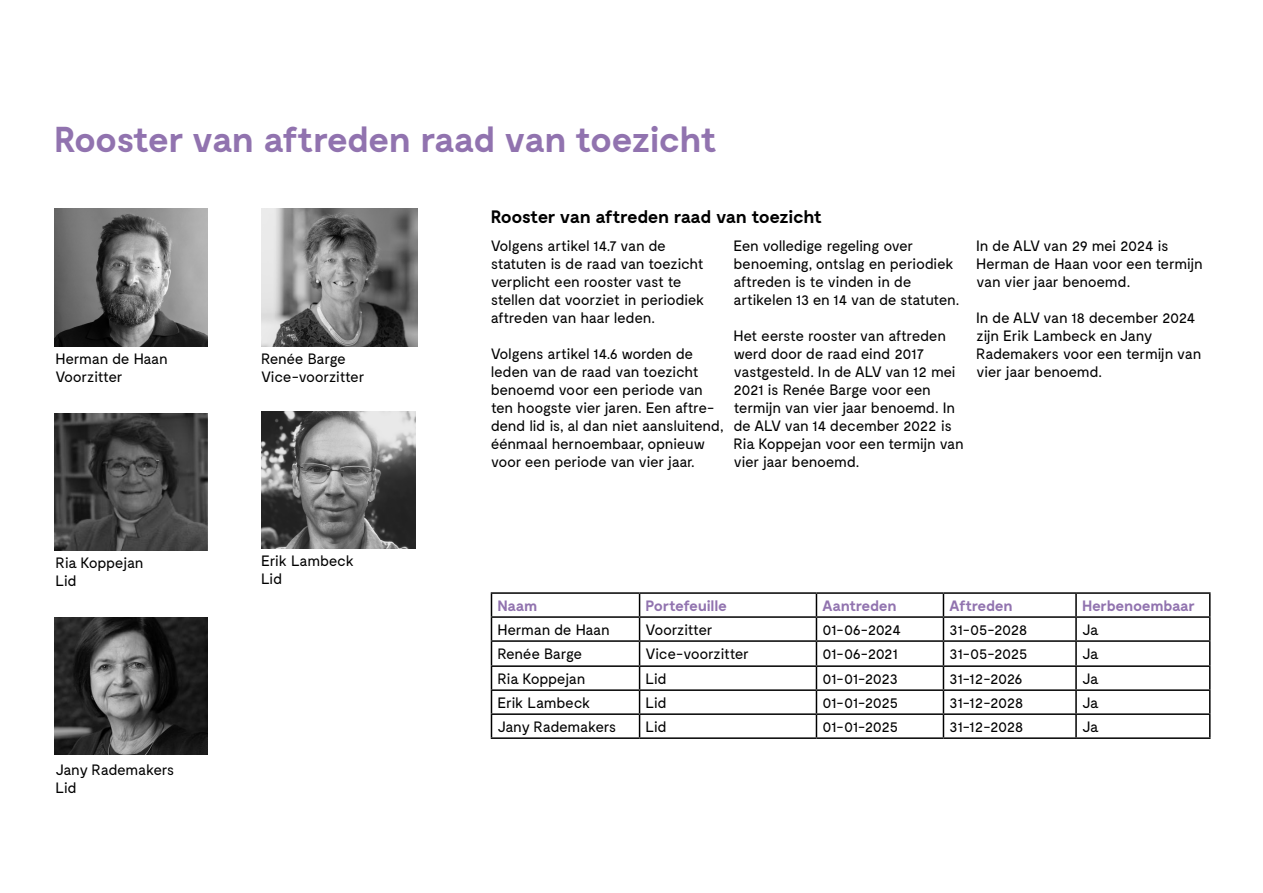
<style>
.page{position:relative;width:1263px;height:893px;background:#fff}
.page>*{position:absolute;margin:0;border:0;box-sizing:border-box;transform-origin:0 0}
.t1{font:700 36px "Moderat";letter-spacing:-.045em;color:#9173af}
.t2{font:700 18px "Moderat";letter-spacing:-.045em;color:#000}
.t3{font:15px/18px "Moderat";letter-spacing:-.025em;color:#000}
.t4{font:700 15px "Moderat";letter-spacing:-.025em;color:#9173af}
</style>
<div class="page">
<img style="left:55px;top:209px;width:152px;height:137px">
<img style="left:261px;top:209px;width:156px;height:137px">
<img style="left:261px;top:411px;width:155px;height:138px">
<img style="left:55px;top:617px;width:152px;height:137px">
<hr style="left:491px;top:592px;width:148px;height:2px;background:#000">
<hr style="left:639px;top:592px;width:177px;height:2px;background:#000">
<hr style="left:816px;top:592px;width:127px;height:2px;background:#000">
<hr style="left:943px;top:592px;width:133px;height:2px;background:#000">
<hr style="left:1076px;top:592px;width:134px;height:2px;background:#000">
<hr style="left:1075px;top:594px;width:2px;height:22px;background:#000">
<hr style="left:491px;top:616px;width:148px;height:2px;background:#000">
<hr style="left:639px;top:616px;width:177px;height:2px;background:#000">
<hr style="left:816px;top:616px;width:127px;height:2px;background:#000">
<hr style="left:943px;top:616px;width:133px;height:2px;background:#000">
<hr style="left:1076px;top:616px;width:134px;height:2px;background:#000">
<hr style="left:1075px;top:618px;width:2px;height:22px;background:#000">
<hr style="left:491px;top:640px;width:148px;height:2px;background:#000">
<hr style="left:639px;top:640px;width:177px;height:2px;background:#000">
<hr style="left:816px;top:640px;width:127px;height:2px;background:#000">
<hr style="left:943px;top:640px;width:133px;height:2px;background:#000">
<hr style="left:1076px;top:640px;width:134px;height:2px;background:#000">
<hr style="left:1075px;top:642px;width:2px;height:23px;background:#000">
<hr style="left:491px;top:665px;width:148px;height:2px;background:#000">
<hr style="left:639px;top:665px;width:177px;height:2px;background:#000">
<hr style="left:816px;top:665px;width:127px;height:2px;background:#000">
<hr style="left:943px;top:665px;width:133px;height:2px;background:#000">
<hr style="left:1076px;top:665px;width:134px;height:2px;background:#000">
<hr style="left:1075px;top:667px;width:2px;height:22px;background:#000">
<hr style="left:491px;top:689px;width:148px;height:2px;background:#000">
<hr style="left:639px;top:689px;width:177px;height:2px;background:#000">
<hr style="left:816px;top:689px;width:127px;height:2px;background:#000">
<hr style="left:943px;top:689px;width:133px;height:2px;background:#000">
<hr style="left:1076px;top:689px;width:134px;height:2px;background:#000">
<hr style="left:1075px;top:691px;width:2px;height:22px;background:#000">
<hr style="left:491px;top:713px;width:148px;height:2px;background:#000">
<svg style="left:491px;top:594px;width:1px;height:143px"></svg>
<hr style="left:639px;top:713px;width:177px;height:2px;background:#000">
<svg style="left:639px;top:594px;width:1px;height:143px"></svg>
<hr style="left:816px;top:713px;width:127px;height:2px;background:#000">
<svg style="left:816px;top:594px;width:1px;height:143px"></svg>
<hr style="left:943px;top:713px;width:133px;height:2px;background:#000">
<svg style="left:943px;top:594px;width:1px;height:143px"></svg>
<hr style="left:1076px;top:713px;width:134px;height:2px;background:#000">
<hr style="left:1075px;top:715px;width:2px;height:22px;background:#000">
<svg style="left:1209px;top:594px;width:1px;height:143px"></svg>
<hr style="left:491px;top:737px;width:148px;height:2px;background:#000">
<hr style="left:639px;top:737px;width:177px;height:2px;background:#000">
<hr style="left:816px;top:737px;width:127px;height:2px;background:#000">
<hr style="left:943px;top:737px;width:133px;height:2px;background:#000">
<hr style="left:1076px;top:737px;width:134px;height:2px;background:#000">
<img style="left:54px;top:413px;width:153px;height:137px">
<h1 class="t1" style="left:54px;top:119px;width:665px">Rooster van aftreden raad van toezicht</h1>
<p class="t3" style="left:56px;top:350px;width:114px">Herman de Haan<br>Voorzitter</p>
<p class="t3" style="left:261px;top:350px;width:105px">Renée Barge<br>Vice-voorzitter</p>
<p class="t2" style="left:491px;top:207px;width:333px">Rooster van aftreden raad van toezicht</p>
<p class="t3" style="left:491px;top:237px;width:215px">Volgens artikel 14.7 van de statuten is de raad van toezicht verplicht een rooster vast te stellen dat voorziet in periodiek aftreden van haar leden.</p>
<p class="t3" style="left:491px;top:345px;width:234px">Volgens artikel 14.6 worden de leden van de raad van toezicht benoemd voor een periode van ten hoogste vier jaren. Een aftre&shy;dend lid is, al dan niet aansluitend, éénmaal hernoembaar, opnieuw voor een periode van vier jaar.</p>
<p class="t3" style="left:733px;top:237px;width:227px">Een volledige regeling over benoeming, ontslag en periodiek aftreden is te vinden in de artikelen 13 en 14 van de statuten.</p>
<p class="t3" style="left:733px;top:327px;width:232px">Het eerste rooster van aftreden werd door de raad eind 2017 vastgesteld. In de ALV van 12 mei<br>2021 is Renée Barge voor een termijn van vier jaar benoemd. In de ALV van 14 december 2022 is<br>Ria Koppejan voor een termijn van vier jaar benoemd.</p>
<p class="t3" style="left:976px;top:237px;width:228px">In de ALV van 29 mei 2024 is<br>Herman de Haan voor een termijn van vier jaar benoemd.</p>
<p class="t3" style="left:976px;top:309px;width:227px">In de ALV van 18 december 2024 zijn Erik Lambeck en Jany<br>Rademakers voor een termijn van vier jaar benoemd.</p>
<p class="t3" style="left:56px;top:554px;width:89px">Ria Koppejan<br>Lid</p>
<p class="t3" style="left:261px;top:552px;width:94px">Erik Lambeck<br>Lid</p>
<p class="t3" style="left:56px;top:761px;width:120px">Jany Rademakers<br>Lid</p>
<p class="t4" style="left:497px;top:597px;width:41px">Naam</p>
<p class="t4" style="left:645px;top:597px;width:83px">Portefeuille</p>
<p class="t4" style="left:822px;top:597px;width:76px">Aantreden</p>
<p class="t4" style="left:949px;top:597px;width:65px">Aftreden</p>
<p class="t4" style="left:1082px;top:597px;width:114px">Herbenoembaar</p>
<p class="t3" style="left:497px;top:621px;width:114px">Herman de Haan</p>
<p class="t3" style="left:645px;top:621px;width:69px">Voorzitter</p>
<p class="t3" style="left:822px;top:621px;width:80px">01-06-2024</p>
<p class="t3" style="left:949px;top:621px;width:80px">31-05-2028</p>
<p class="t3" style="left:1082px;top:621px;width:18px">Ja</p>
<p class="t3" style="left:497px;top:645px;width:86px">Renée Barge</p>
<p class="t3" style="left:645px;top:645px;width:105px">Vice-voorzitter</p>
<p class="t3" style="left:822px;top:645px;width:77px">01-06-2021</p>
<p class="t3" style="left:949px;top:645px;width:80px">31-05-2025</p>
<p class="t3" style="left:1082px;top:645px;width:18px">Ja</p>
<p class="t3" style="left:497px;top:670px;width:89px">Ria Koppejan</p>
<p class="t3" style="left:645px;top:670px;width:23px">Lid</p>
<p class="t3" style="left:822px;top:670px;width:77px">01-01-2023</p>
<p class="t3" style="left:949px;top:670px;width:75px">31-12-2026</p>
<p class="t3" style="left:1082px;top:670px;width:18px">Ja</p>
<p class="t3" style="left:497px;top:694px;width:94px">Erik Lambeck</p>
<p class="t3" style="left:645px;top:694px;width:23px">Lid</p>
<p class="t3" style="left:822px;top:694px;width:77px">01-01-2025</p>
<p class="t3" style="left:949px;top:694px;width:76px">31-12-2028</p>
<p class="t3" style="left:1082px;top:694px;width:18px">Ja</p>
<p class="t3" style="left:497px;top:718px;width:120px">Jany Rademakers</p>
<p class="t3" style="left:645px;top:718px;width:23px">Lid</p>
<p class="t3" style="left:822px;top:718px;width:77px">01-01-2025</p>
<p class="t3" style="left:949px;top:718px;width:76px">31-12-2028</p>
<p class="t3" style="left:1082px;top:718px;width:18px">Ja</p>
</div>
